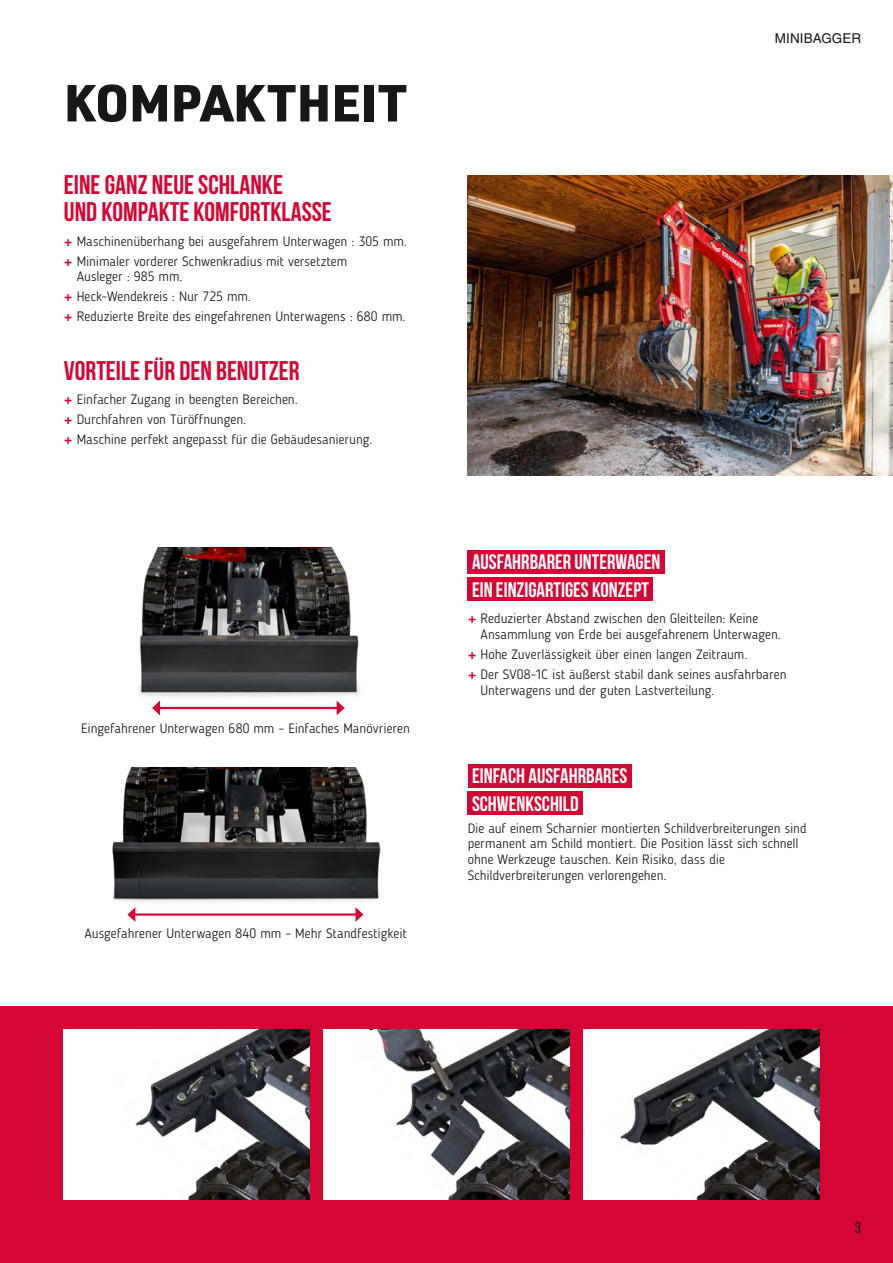
<style>
.page{position:relative;width:893px;height:1263px;background:#fff}
.page>*{position:absolute;margin:0;border:0;box-sizing:border-box;transform-origin:0 0}
.t1{font:900 51px "URWDIN";color:#181716}
.t2{font:700 27px/27px "Bebas Neue";color:#d50634}
.t3{font:700 21px/27.5px "Bebas Neue";color:#fff}
.t4{font:15.9px "Bebas Neue";color:#181716}
.t5{font:300 13.5px/20px "Blogger Sans";color:#181716}
.t6{font:13.5px "Helvetica LT Pro";letter-spacing:.005em;color:#181716}
.s1{font-family:"Helvetica LT Pro";font-weight:900;color:#d50634}
</style>
<div class="page">
<div style="left:0;top:1006px;width:893px;height:257px;background:#d50634"></div>
<img style="left:468px;top:176px;width:425px;height:299px">
<img style="left:112px;top:767px;width:269px;height:155px">
<img style="left:139px;top:547px;width:221px;height:169px">
<img style="left:64px;top:1029px;width:246px;height:170px">
<img style="left:324px;top:1029px;width:245px;height:170px">
<img style="left:583px;top:1029px;width:236px;height:170px">
<div style="left:468px;top:550px;width:197px;height:24px;background:#d50634"></div>
<div style="left:468px;top:578px;width:185px;height:23px;background:#d50634"></div>
<hr style="left:134px;top:913px;width:223px;height:3px;background:#d50634">
<svg style="left:127px;top:907px;width:8px;height:15px"></svg>
<svg style="left:355px;top:907px;width:8px;height:15px"></svg>
<hr style="left:158px;top:707px;width:180px;height:2px;background:#d50634">
<svg style="left:152px;top:701px;width:8px;height:14px"></svg>
<svg style="left:337px;top:701px;width:8px;height:14px"></svg>
<div style="left:468px;top:764px;width:163px;height:23px;background:#d50634"></div>
<div style="left:468px;top:791px;width:115px;height:24px;background:#d50634"></div>
<h1 class="t1" style="left:64px;top:68px;width:344px">KOMPAKTHEIT</h1>
<h2 class="t2" style="left:64px;top:171px;width:269px">EINE GANZ NEUE SCHLANKE<br>UND KOMPAKTE KOMFORTKLASSE</h2>
<p class="t5" style="left:64px;top:231px;width:345px"><span class="s1">+</span> Maschinenüberhang bei ausgefahrem Unterwagen : 305 mm. <span class="s1">+</span> Minimaler vorderer Schwenkradius mit versetztem</p>
<p class="t5" style="left:64px;top:267px;width:343px;text-indent:13px">Ausleger : 985 mm.<br><span class="s1">+</span> Heck-Wendekreis : Nur 725 mm.<br><span class="s1">+</span> Reduzierte Breite des eingefahrenen Unterwagens : 680 mm.</p>
<h2 class="t2" style="left:64px;top:356px;width:237px">VORTEILE FÜR DEN BENUTZER</h2>
<p class="t5" style="left:64px;top:389px;width:310px"><span class="s1">+</span> Einfacher Zugang in beengten Bereichen.<br><span class="s1">+</span> Durchfahren von Türöffnungen.<br><span class="s1">+</span> Maschine perfekt angepasst für die Gebäudesanierung.</p>
<p class="t5" style="left:81px;top:718px;width:330px">Eingefahrener Unterwagen 680 mm – Einfaches Manövrieren</p>
<p class="t5" style="left:84px;top:923px;width:324px">Ausgefahrener Unterwagen 840 mm – Mehr Standfestigkeit</p>
<p class="t6" style="left:775px;top:30px;width:88px">MINIBAGGER</p>
<h3 class="t3" style="left:472px;top:548px;width:190px">AUSFAHRBARER UNTERWAGEN<br>EIN EINZIGARTIGES KONZEPT</h3>
<p class="t5" style="left:480px;top:611px;width:302px;line-height:15.8px;text-indent:-13px"><span class="s1">+</span> Reduzierter Abstand zwischen den Gleitteilen: Keine<br>Ansammlung von Erde bei ausgefahrenem Unterwagen.</p>
<p class="t5" style="left:468px;top:644px;width:320px"><span class="s1">+</span> Hohe Zuverlässigkeit über einen langen Zeitraum.<br><span class="s1">+</span> Der SV08-1C ist äußerst stabil dank seines ausfahrbaren</p>
<p class="t5" style="left:480px;top:680px;width:235px">Unterwagens und der guten Lastverteilung.</p>
<h3 class="t3" style="left:472px;top:762px;width:157px">EINFACH AUSFAHRBARES<br>SCHWENKSCHILD</h3>
<p class="t5" style="left:468px;top:820px;width:340px;line-height:15.8px">Die auf einem Scharnier montierten Schildverbreiterungen sind permanent am Schild montiert. Die Position lässt sich schnell ohne Werkzeuge tauschen. Kein Risiko, dass die Schildverbreiterungen verlorengehen.</p>
<p class="t4" style="left:855px;top:1219px;width:8px">3</p>
</div>
